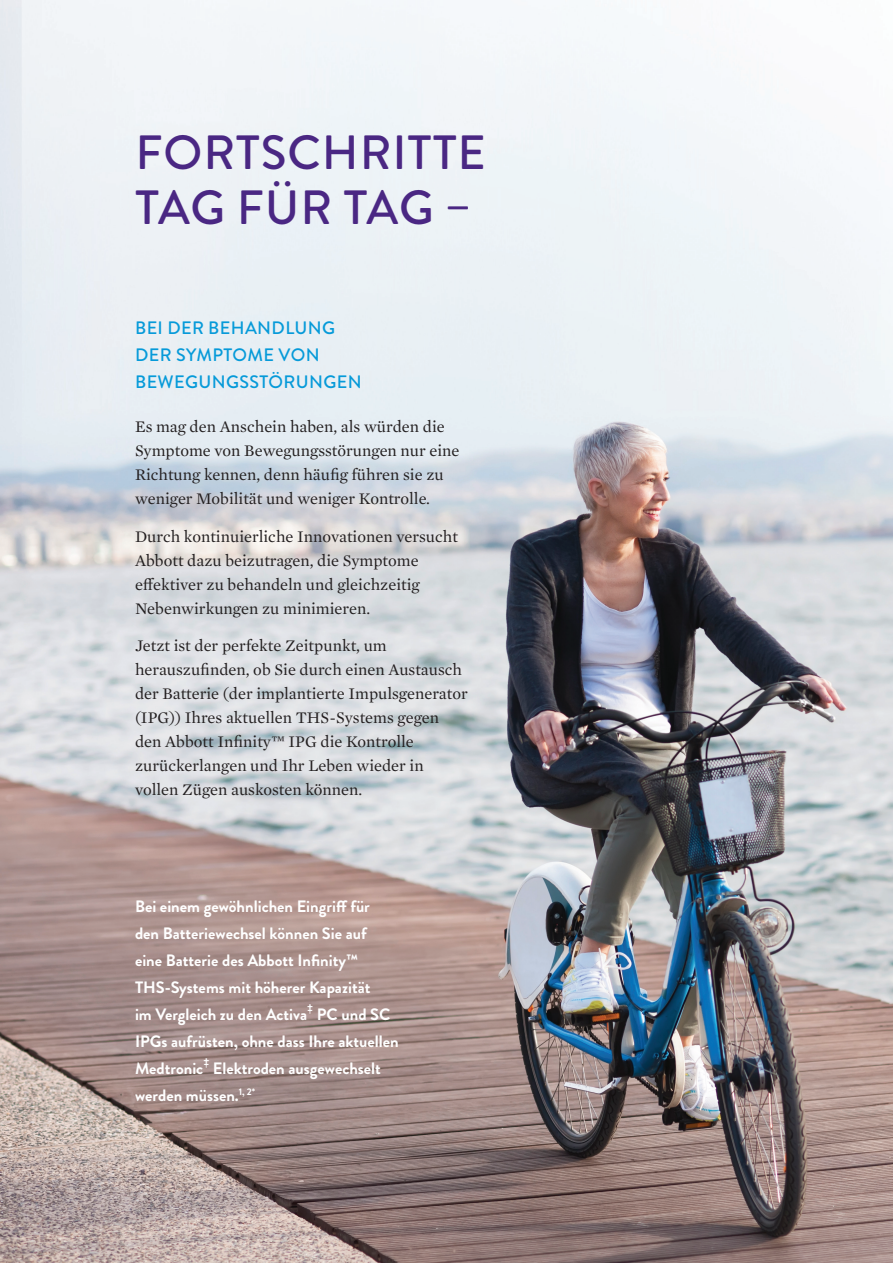
<style>
.page{position:relative;width:893px;height:1263px;background:#fff}
.page>*{position:absolute;margin:0;border:0;box-sizing:border-box;transform-origin:0 0}
.t1{font:500 48px/55.5px "Brandon Grotesque";letter-spacing:.02em;color:#4a2783}
.t2{font:500 18px/27px "Brandon Grotesque";letter-spacing:.02em;color:#069ad9}
.Body_Copy{font:16.5px/24px "Mercury Text G1";color:#231f20}
.t3{font:700 16.5px/27px "Brandon Grotesque";color:#fff}
.t4{font:700 9.6px "Brandon Grotesque";color:#fff}
</style>
<div class="page">
<img style="left:0;top:0;width:893px;height:1263px">
<p class="t1" style="left:135px;top:125px;width:352px">FORTSCHRITTE<br>TAG FÜR TAG –</p>
<p class="t2" style="left:135px;top:315px;width:228px">BEI DER BEHANDLUNG<br>DER SYMPTOME VON<br>BEWEGUNGSSTÖRUNGEN</p>
<p class="Body_Copy" style="left:135px;top:414px;width:326px">Es mag den Anschein haben, als würden die Symptome von Bewegungsstörungen nur eine Richtung kennen, denn häufig führen sie zu weniger Mobilität und weniger Kontrolle.</p>
<p class="Body_Copy" style="left:135px;top:523px;width:324px">Durch kontinuierliche Innovationen versucht Abbott dazu beizutragen, die Symptome effektiver zu behandeln und gleichzeitig Nebenwirkungen zu minimieren.</p>
<p class="Body_Copy" style="left:135px;top:633px;width:334px">Jetzt ist der perfekte Zeitpunkt, um herauszufinden, ob Sie durch einen Austausch der Batterie (der implantierte Impulsgenerator (IPG)) Ihres aktuellen THS-Systems gegen den Abbott Infinity™ IPG die Kontrolle zurückerlangen und Ihr Leben wieder in vollen Zügen auskosten können.</p>
<p class="t3" style="left:135px;top:892px;width:237px">Bei einem gewöhnlichen Eingriff für den Batteriewechsel können Sie auf eine Batterie des Abbott Infinity™ THS-Systems mit höherer Kapazität im Vergleich zu den Activa</p>
<p class="t4" style="left:307px;top:1001px;width:7px">‡</p>
<p class="t3" style="left:135px;top:1000px;width:265px;text-indent:182px">PC und SC<br>IPGs aufrüsten, ohne dass Ihre aktuellen<br>Medtronic</p>
<p class="t4" style="left:203px;top:1055px;width:7px">‡</p>
<p class="t3" style="left:135px;top:1054px;width:247px;text-indent:78px">Elektroden ausgewechselt werden müssen.<sup>1,</sup> <sup>2*</sup></p>
</div>
